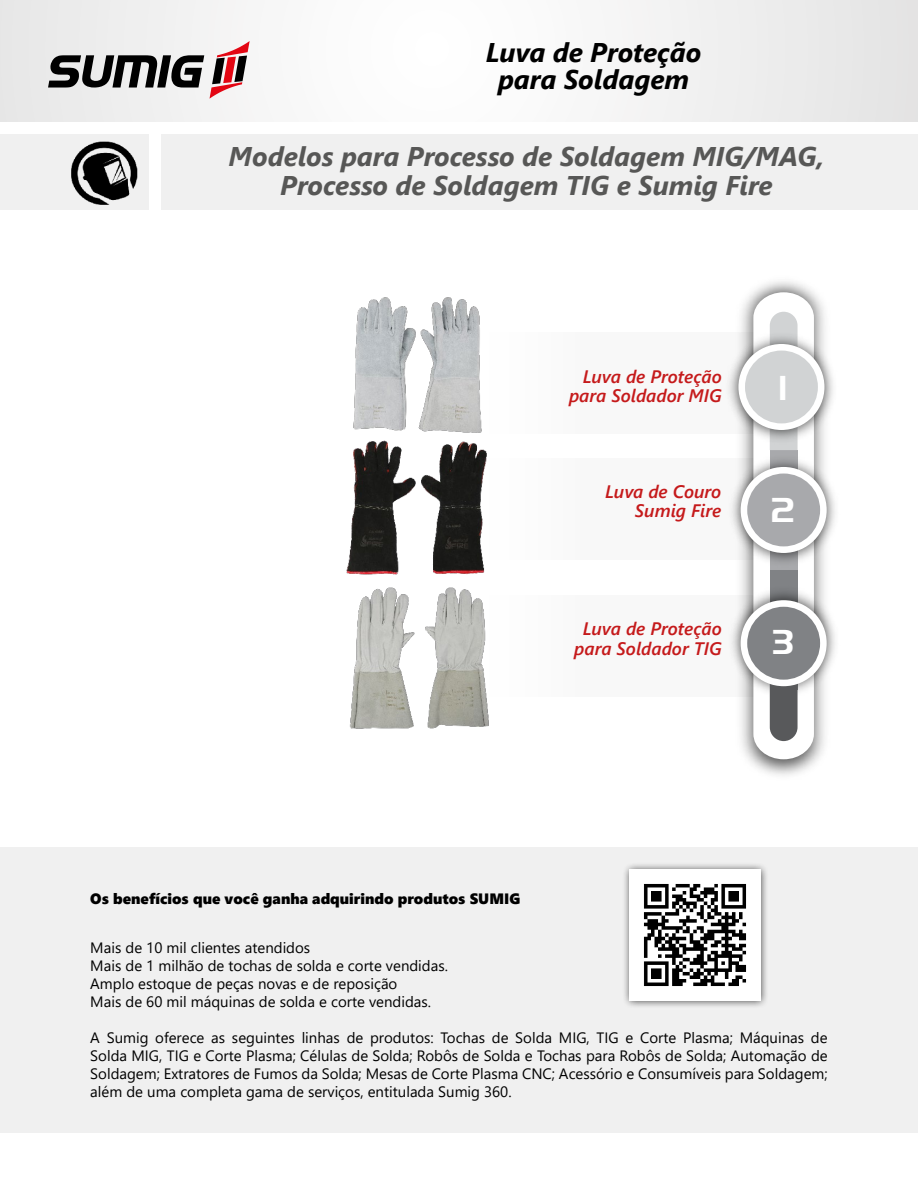
<style>
.page{position:relative;width:918px;height:1188px;background:#fff}
.page>*{position:absolute;margin:0;border:0;box-sizing:border-box;transform-origin:0 0}
.t1{font:35.1px "Jobber";color:#fff}
.t2{font:italic 700 27px/28.5px "Segoe UI";color:#575756;text-align:center}
.t3{font:italic 700 27px/27px "Segoe UI";color:#000;text-align:center}
.t4{font:italic 600 18px/19.8px "Segoe UI";color:#c51a1b;text-align:right}
.t5{font:15px/18px "Segoe UI";color:#000}
.t6{font:15px "Segoe UI Black";color:#000}
</style>
<div class="page">
<div style="left:0;top:0;width:918px;height:122px;background:linear-gradient(to right,#f5f5f5,#f0f0f0)"></div>
<div style="left:0;top:847px;width:918px;height:286px;background:#f0f0f0"></div>
<div style="left:359px;top:458px;width:410px;height:102px;background:#f6f6f6"></div>
<div style="left:359px;top:595px;width:410px;height:102px;background:#f6f6f6"></div>
<div style="left:359px;top:332px;width:410px;height:102px;background:#f6f6f6"></div>
<img style="left:741px;top:281px;width:84px;height:495px">
<img style="left:730px;top:328px;width:103px;height:121px">
<img style="left:732px;top:451px;width:103px;height:122px">
<img style="left:732px;top:582px;width:103px;height:121px">
<svg style="left:753px;top:292px;width:61px;height:467px"></svg>
<div style="left:738px;top:344px;width:86px;height:86px;background:#fff;border-radius:50%"></div>
<div style="left:745px;top:351px;width:73px;height:72px;background:#d1d3d4;border-radius:50%"></div>
<div style="left:741px;top:467px;width:86px;height:86px;background:#fff;border-radius:50%"></div>
<div style="left:747px;top:474px;width:73px;height:72px;background:#a8a9ac;border-radius:50%"></div>
<div style="left:741px;top:600px;width:86px;height:86px;background:#fff;border-radius:50%"></div>
<div style="left:747px;top:607px;width:73px;height:73px;background:#808285;border-radius:50%"></div>
<svg style="left:48px;top:55px;width:156px;height:33px"></svg>
<svg style="left:210px;top:41px;width:40px;height:58px"></svg>
<div style="left:161px;top:134px;width:757px;height:76px;background:#f0f0f0"></div>
<div style="left:0;top:134px;width:149px;height:76px;background:#f0f0f0"></div>
<img style="left:346px;top:447px;width:141px;height:128px">
<img style="left:71px;top:141px;width:67px;height:64px">
<div style="left:622px;top:862px;width:147px;height:147px;background:#000;opacity:.75"></div>
<img style="left:630px;top:870px;width:130px;height:131px">
<img style="left:353px;top:297px;width:129px;height:150px">
<img style="left:349px;top:587px;width:140px;height:142px">
<h2 class="t3" style="left:486px;top:35px;width:217px">Luva de Proteção para Soldagem</h2>
<h2 class="t2" style="left:229px;top:138px;width:597px">Modelos para Processo de Soldagem MIG/MAG,<br>Processo de Soldagem TIG e Sumig Fire</h2>
<p class="t4" style="left:569px;top:363px;width:154px">Luva de Proteção para Soldador MIG</p>
<p class="t4" style="left:605px;top:478px;width:117px">Luva de Couro<br>Sumig Fire</p>
<p class="t4" style="left:574px;top:616px;width:149px;text-align:center">Luva de Proteção para Soldador TIG</p>
<h1 class="t1" style="left:777px;top:368px;width:12px">1</h1>
<h1 class="t1" style="left:770px;top:490px;width:26px">2</h1>
<h1 class="t1" style="left:770px;top:622px;width:26px">3</h1>
<p class="t6" style="left:90px;top:888px;width:432px">Os benefícios que você ganha adquirindo produtos SUMIG</p>
<p class="t5" style="left:90px;top:938px;width:359px">Mais de 10 mil clientes atendidos<br>Mais de 1 milhão de tochas de solda e corte vendidas.<br>Amplo estoque de peças novas e de reposição<br>Mais de 60 mil máquinas de solda e corte vendidas.</p>
<p class="t5" style="left:90px;top:1028px;width:739px;text-align:justify">A Sumig oferece as seguintes linhas de produtos: Tochas de Solda MIG, TIG e Corte Plasma; Máquinas de Solda MIG, TIG e Corte Plasma; Células de Solda; Robôs de Solda e Tochas para Robôs de Solda; Automação de Soldagem; Extratores de Fumos da Solda; Mesas de Corte Plasma CNC; Acessório e Consumíveis para Soldagem; além de uma completa gama de serviços, entitulada Sumig 360.</p>
</div>
